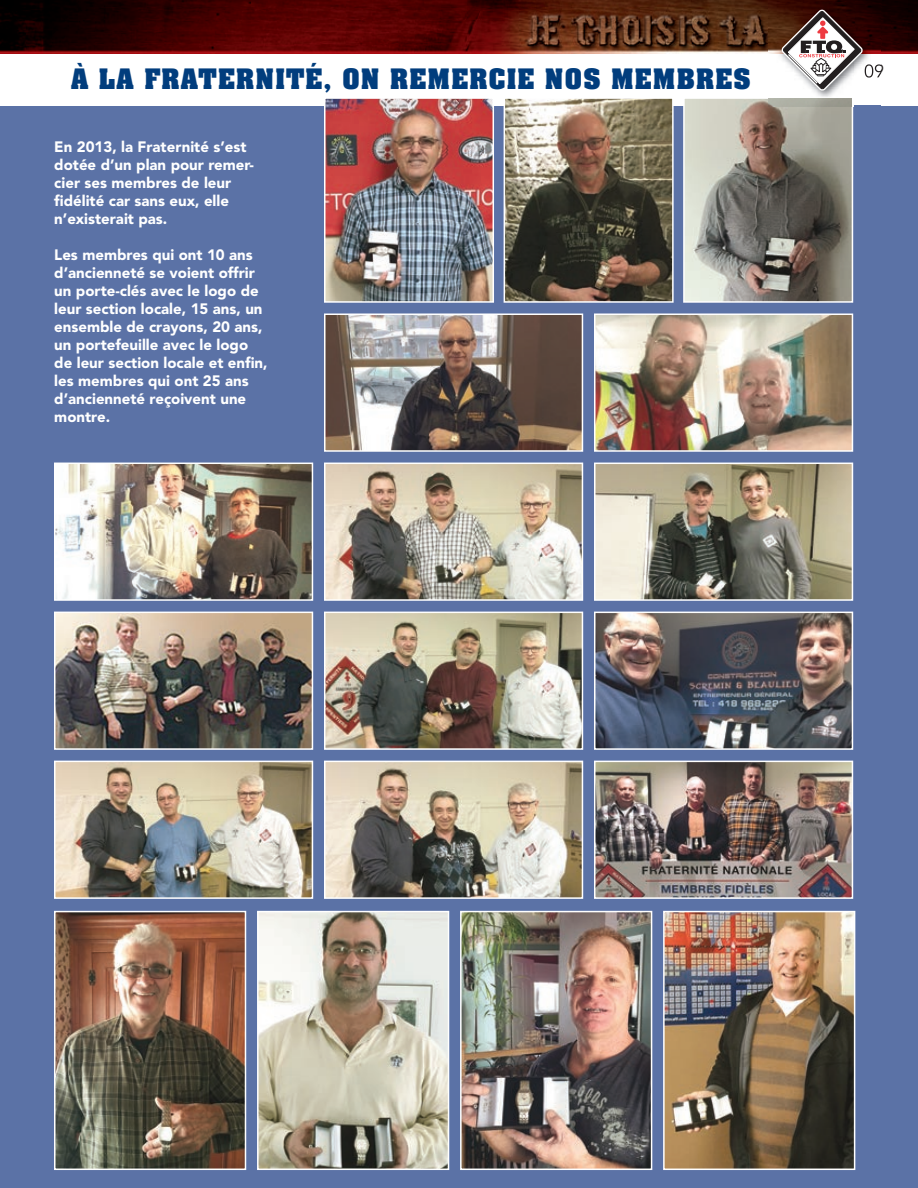
<style>
.page{position:relative;width:918px;height:1188px;background:#fff}
.page>*{position:absolute;margin:0;border:0;box-sizing:border-box;transform-origin:0 0}
.t1{font:700 24px "Aachen";letter-spacing:.05em;color:#013d7d}
.t2{font:18px "Avenir";color:#231f20}
.t3{font:900 15px/18px "Avenir";color:#fff}
</style>
<div class="page">
<div style="left:0;top:106px;width:918px;height:1082px;background:#5b72a6"></div>
<img style="left:0;top:0;width:918px;height:54px">
<img style="left:597px;top:764px;width:253px;height:132px">
<div style="left:594px;top:761px;width:259px;height:138px;border:2px solid #fff"></div>
<img style="left:597px;top:615px;width:253px;height:132px">
<div style="left:594px;top:612px;width:259px;height:138px;border:2px solid #fff"></div>
<img style="left:597px;top:466px;width:253px;height:132px">
<div style="left:594px;top:463px;width:259px;height:138px;border:2px solid #fff"></div>
<img style="left:597px;top:317px;width:253px;height:132px">
<div style="left:594px;top:314px;width:259px;height:138px;border:2px solid #fff"></div>
<img style="left:327px;top:764px;width:253px;height:132px">
<div style="left:324px;top:761px;width:259px;height:138px;border:2px solid #fff"></div>
<img style="left:327px;top:615px;width:253px;height:132px">
<div style="left:324px;top:612px;width:259px;height:138px;border:2px solid #fff"></div>
<img style="left:327px;top:466px;width:253px;height:132px">
<div style="left:324px;top:463px;width:259px;height:138px;border:2px solid #fff"></div>
<img style="left:57px;top:466px;width:253px;height:132px">
<div style="left:54px;top:463px;width:259px;height:138px;border:2px solid #fff"></div>
<img style="left:327px;top:317px;width:253px;height:132px">
<div style="left:324px;top:314px;width:259px;height:138px;border:2px solid #fff"></div>
<img style="left:57px;top:914px;width:186px;height:253px">
<div style="left:54px;top:911px;width:192px;height:259px;border:2px solid #fff"></div>
<img style="left:260px;top:914px;width:186px;height:253px">
<div style="left:257px;top:911px;width:192px;height:259px;border:2px solid #fff"></div>
<img style="left:463px;top:914px;width:186px;height:253px">
<div style="left:460px;top:911px;width:192px;height:259px;border:2px solid #fff"></div>
<img style="left:666px;top:914px;width:186px;height:253px">
<div style="left:663px;top:911px;width:192px;height:259px;border:2px solid #fff"></div>
<img style="left:327px;top:100px;width:164px;height:200px">
<div style="left:324px;top:97px;width:170px;height:206px;border:2px solid #fff"></div>
<img style="left:507px;top:100px;width:164px;height:200px">
<div style="left:504px;top:97px;width:170px;height:206px;border:2px solid #fff"></div>
<img style="left:686px;top:100px;width:164px;height:200px">
<div style="left:683px;top:97px;width:170px;height:206px;border:2px solid #fff"></div>
<img style="left:57px;top:764px;width:253px;height:132px">
<div style="left:54px;top:761px;width:259px;height:138px;border:2px solid #fff"></div>
<img style="left:57px;top:615px;width:253px;height:132px">
<div style="left:54px;top:612px;width:259px;height:138px;border:2px solid #fff"></div>
<img style="left:768px;top:0;width:113px;height:106px">
<img style="left:865px;top:64px;width:16px;height:14px">
<svg style="left:852px;top:99px;width:29px;height:8px"></svg>
<svg style="left:782px;top:10px;width:81px;height:81px"></svg>
<p class="t1" style="left:71px;top:68px;width:681px">À LA FRATERNITÉ, ON REMERCIE NOS MEMBRES</p>
<p class="t3" style="left:54px;top:140px;width:201px">En 2013, la Fraternité s’est dotée d’un plan pour remer&shy;cier ses membres de leur fidélité car sans eux, elle n’existerait pas.</p>
<p class="t3" style="left:54px;top:248px;width:215px">Les membres qui ont 10 ans d’ancienneté se voient offrir un porte-clés avec le logo de leur section locale, 15 ans, un ensemble de crayons, 20 ans, un portefeuille avec le logo de leur section locale et enfin, les membres qui ont 25 ans d’ancienneté reçoivent une montre.</p>
<p class="t2" style="left:864px;top:64px;width:22px">09</p>
</div>
